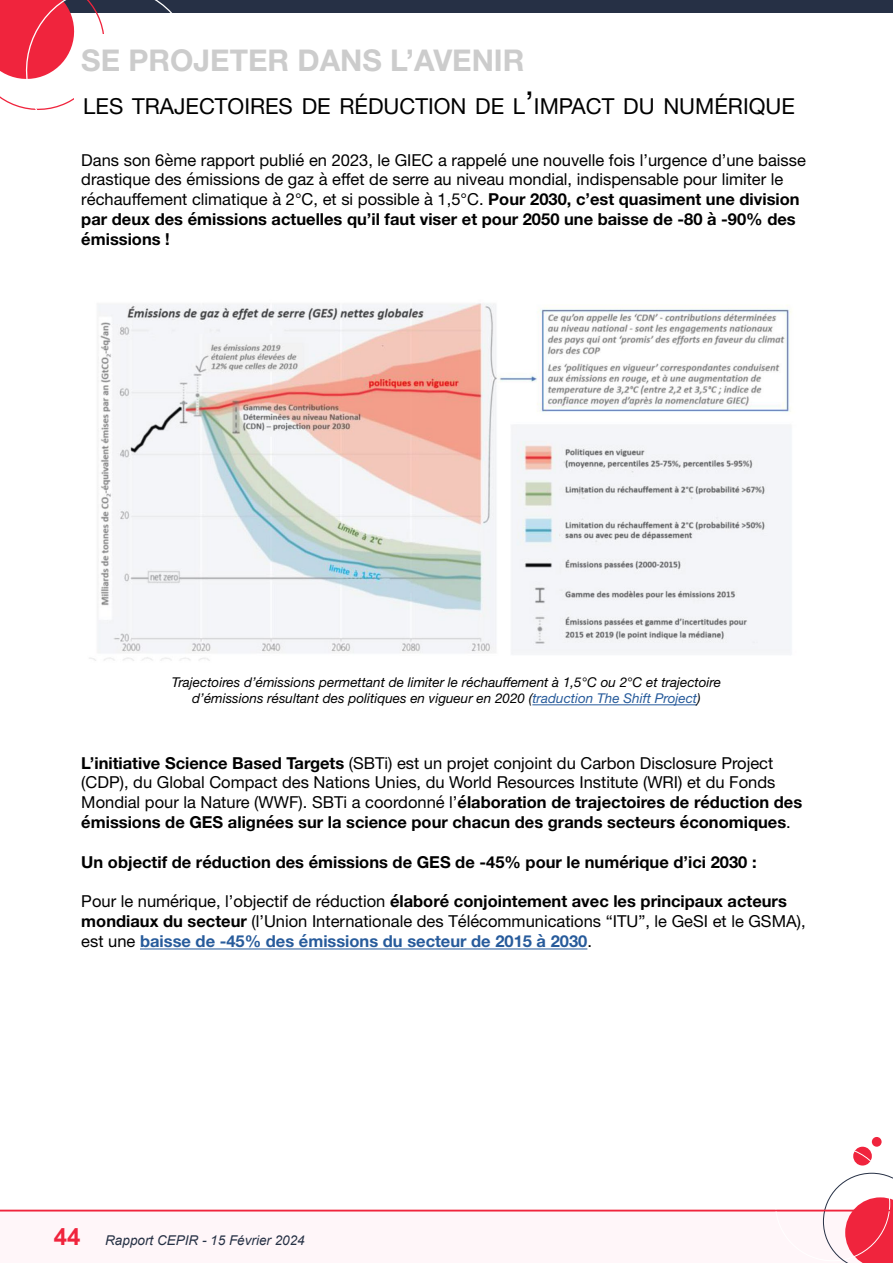
<style>
.page{position:relative;width:893px;height:1263px;background:#fff}
.page>*{position:absolute;margin:0;border:0;box-sizing:border-box;transform-origin:0 0}
.t1{font:700 30px "Helvetica Neue";color:#ccc}
.t2{font:22.05px "Helvetica Neue";color:#000}
.t3{font:16.5px/19.8px "Helvetica Neue";color:#000}
.t4{font:700 16.5px "Helvetica Neue";color:#000}
.t5{font:italic 13.5px/16.2px "Helvetica Neue";color:#000;text-align:center}
.t6{font:italic 13.5px "Arial";color:#263145}
.s1{font-size:31.5px}
.s2{font-weight:700}
.s3{color:#275b9b}
.s4{font-weight:700;color:#275b9b}
.s5{font-weight:700;font-style:normal;font-size:24px;color:#f0243d}
</style>
<div class="page">
<div style="left:0;top:1211px;width:893px;height:52px;background:#fff6f9"></div>
<div style="left:0;top:0;width:893px;height:13px;background:#263045"></div>
<svg style="left:0;top:0;width:172px;height:110px"></svg>
<svg style="left:853px;top:1147px;width:19px;height:18px"></svg>
<svg style="left:823px;top:1173px;width:70px;height:90px"></svg>
<div style="left:872px;top:1137px;width:10px;height:10px;background:#f0243d;border-radius:50%"></div>
<hr style="left:140px;top:948px;width:447px;height:1px;background:#275b9b">
<hr style="left:0;top:1210px;width:893px;height:1px;background:#f0243d">
<div style="left:74px;top:34px;width:459px;height:93px;background:#fff"></div>
<img style="left:89px;top:303px;width:702px;height:358px">
<hr style="left:532px;top:704px;width:165px;height:1px;background:#275b9b">
<h1 class="t1" style="left:81px;top:36px;width:445px">SE PROJETER DANS L’AVENIR</h1>
<h2 class="t2" style="left:83px;top:90px;width:713px">LES TRAJECTOIRES DE RÉDUCTION DE L<span class="s1">’</span>IMPACT DU NUMÉRIQUE</h2>
<p class="t3" style="left:81px;top:151px;width:726px">Dans son 6ème rapport publié en 2023, le GIEC a rappelé une nouvelle fois l’urgence d’une baisse drastique des émissions de gaz à effet de serre au niveau mondial, indispensable pour limiter le réchauffement climatique à 2°C, et si possible à 1,5°C. <span class="s2">Pour 2030, c’est quasiment une division par deux des émissions actuelles qu’il faut viser et pour 2050 une baisse de -80 à -90% des émissions !</span></p>
<p class="t5" style="left:172px;top:675px;width:551px">Trajectoires d’émissions permettant de limiter le réchauffement à 1,5°C ou 2°C et trajectoire d’émissions résultant des politiques en vigueur en 2020 (<span class="s3">traduction The Shift Project</span>)</p>
<p class="t3" style="left:81px;top:754px;width:722px"><span class="s2">L’initiative Science Based Targets</span> (SBTi) est un projet conjoint du Carbon Disclosure Project (CDP), du Global Compact des Nations Unies, du World Resources Institute (WRI) et du Fonds Mondial pour la Nature (WWF). SBTi a coordonné l’<span class="s2">élaboration de trajectoires de réduction des émissions de GES alignées sur la science pour chacun des grands secteurs économiques</span>.</p>
<p class="t4" style="left:81px;top:849px;width:677px">Un objectif de réduction des émissions de GES de -45% pour le numérique d’ici 2030 :</p>
<p class="t3" style="left:81px;top:892px;width:726px">Pour le numérique, l’objectif de réduction <span class="s2">élaboré conjointement avec les principaux acteurs mondiaux du secteur</span> (l’Union Internationale des Télécommunications “ITU”, le GeSI et le GSMA), est une <span class="s4">baisse de -45% des émissions du secteur de 2015 à 2030</span>.</p>
<p class="t6" style="left:54px;top:1231px;width:252px"><span class="s5">44</span> Rapport CEPIR - 15 Février 2024</p>
</div>
